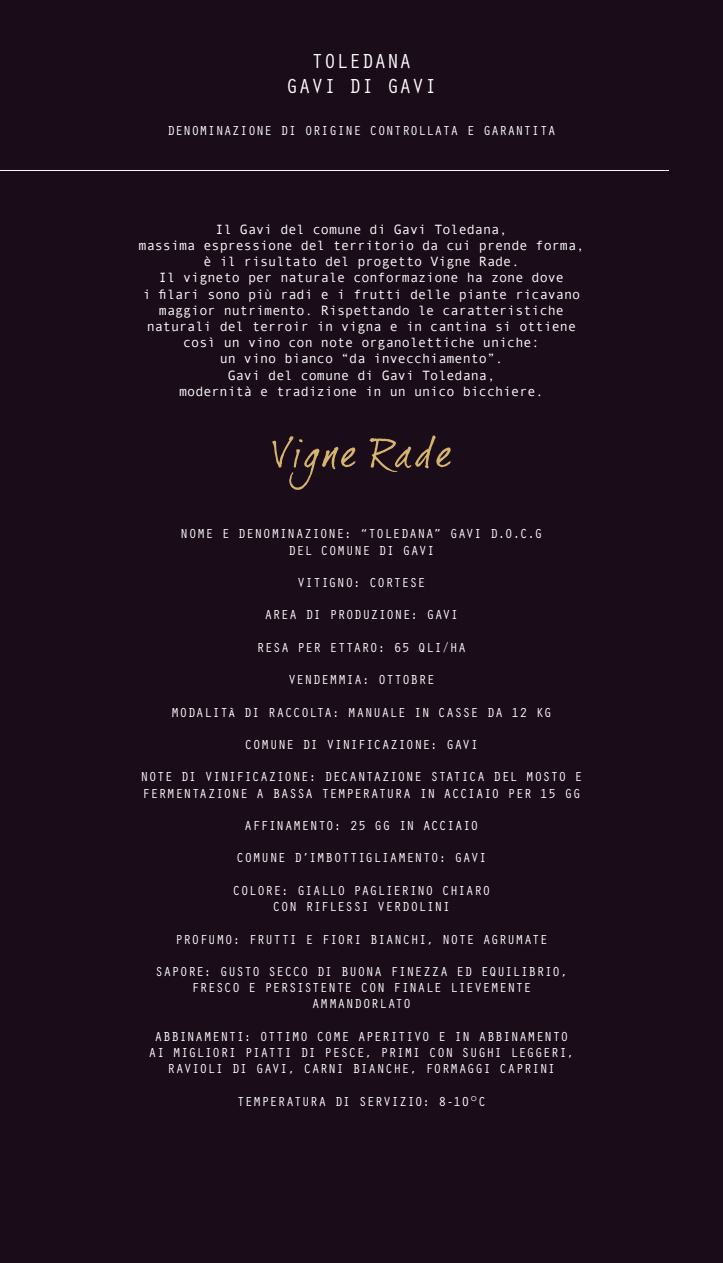
<style>
.page{position:relative;width:723px;height:1263px;background:#1b0c1a}
.page>*{position:absolute;margin:0;border:0;box-sizing:border-box;transform-origin:0 0}
.t1{font:21px/25.2px "Orator Std";color:#fff;text-align:center}
.t2{font:13.5px/16.2px "Orator Std";color:#fff;text-align:center}
.t3{font:13.5px/16.2px "Andale Mono";color:#fff;text-align:center}
</style>
<div class="page">
<hr style="left:0;top:170px;width:669px;height:1px;background:#fff">
<svg style="left:272px;top:436px;width:83px;height:54px"></svg>
<svg style="left:369px;top:435px;width:82px;height:37px"></svg>
<h1 class="t1" style="left:286px;top:47px;width:153px">TOLEDANA<br>GAVI DI GAVI</h1>
<p class="t2" style="left:167px;top:121px;width:390px">DENOMINAZIONE DI ORIGINE CONTROLLATA E GARANTITA</p>
<p class="t3" style="left:139px;top:220px;width:447px">Il Gavi del comune di Gavi Toledana,<br>massima espressione del territorio da cui prende forma, è il risultato del progetto Vigne Rade.<br>Il vigneto per naturale conformazione ha zone dove<br>i filari sono più radi e i frutti delle piante ricavano maggior nutrimento. Rispettando le caratteristiche naturali del terroir in vigna e in cantina si ottiene così un vino con note organolettiche uniche:<br>un vino bianco “da invecchiamento”.<br>Gavi del comune di Gavi Toledana,<br>modernità e tradizione in un unico bicchiere.</p>
<p class="t2" style="left:180px;top:525px;width:364px">NOME E DENOMINAZIONE: “TOLEDANA” GAVI D.O.C.G<br>DEL COMUNE DI GAVI</p>
<p class="t2" style="left:297px;top:574px;width:130px">VITIGNO: CORTESE</p>
<p class="t2" style="left:264px;top:606px;width:196px">AREA DI PRODUZIONE: GAVI</p>
<p class="t2" style="left:257px;top:639px;width:211px">RESA PER ETTARO: 65 QLI/HA</p>
<p class="t2" style="left:288px;top:671px;width:148px">VENDEMMIA: OTTOBRE</p>
<p class="t2" style="left:171px;top:703px;width:382px">MODALITà DI RACCOLTA: MANUALE IN CASSE DA 12 KG</p>
<p class="t2" style="left:245px;top:736px;width:235px">COMUNE DI VINIFICAZIONE: GAVI</p>
<p class="t2" style="left:140px;top:768px;width:444px;text-align:left">NOTE DI VINIFICAZIONE: DECANTAZIONE STATICA DEL MOSTO E<br>FERMENTAZIONE A BASSA TEMPERATURA IN ACCIAIO PER 15 GG</p>
<p class="t2" style="left:244px;top:817px;width:236px">AFFINAMENTO: 25 GG IN ACCIAIO</p>
<p class="t2" style="left:236px;top:849px;width:252px">COMUNE D’IMBOTTIGLIAMENTO: GAVI</p>
<p class="t2" style="left:232px;top:882px;width:259px">COLORE: GIALLO PAGLIERINO CHIARO<br>CON RIFLESSI VERDOLINI</p>
<p class="t2" style="left:175px;top:930px;width:374px">PROFUMO: FRUTTI E FIORI BIANCHI, NOTE AGRUMATE</p>
<p class="t2" style="left:155px;top:963px;width:414px">SAPORE: GUSTO SECCO DI BUONA FINEZZA ED EQUILIBRIO,<br>FRESCO E PERSISTENTE CON FINALE LIEVEMENTE<br>AMMANDORLATO</p>
<p class="t2" style="left:149px;top:1027px;width:427px">ABBINAMENTI: OTTIMO COME APERITIVO E IN ABBINAMENTO<br>AI MIGLIORI PIATTI DI PESCE, PRIMI CON SUGHI LEGGERI,<br>RAVIOLI DI GAVI, CARNI BIANCHE, FORMAGGI CAPRINI</p>
<p class="t2" style="left:237px;top:1092px;width:251px">TEMPERATURA DI SERVIZIO: 8-10°C</p>
</div>
